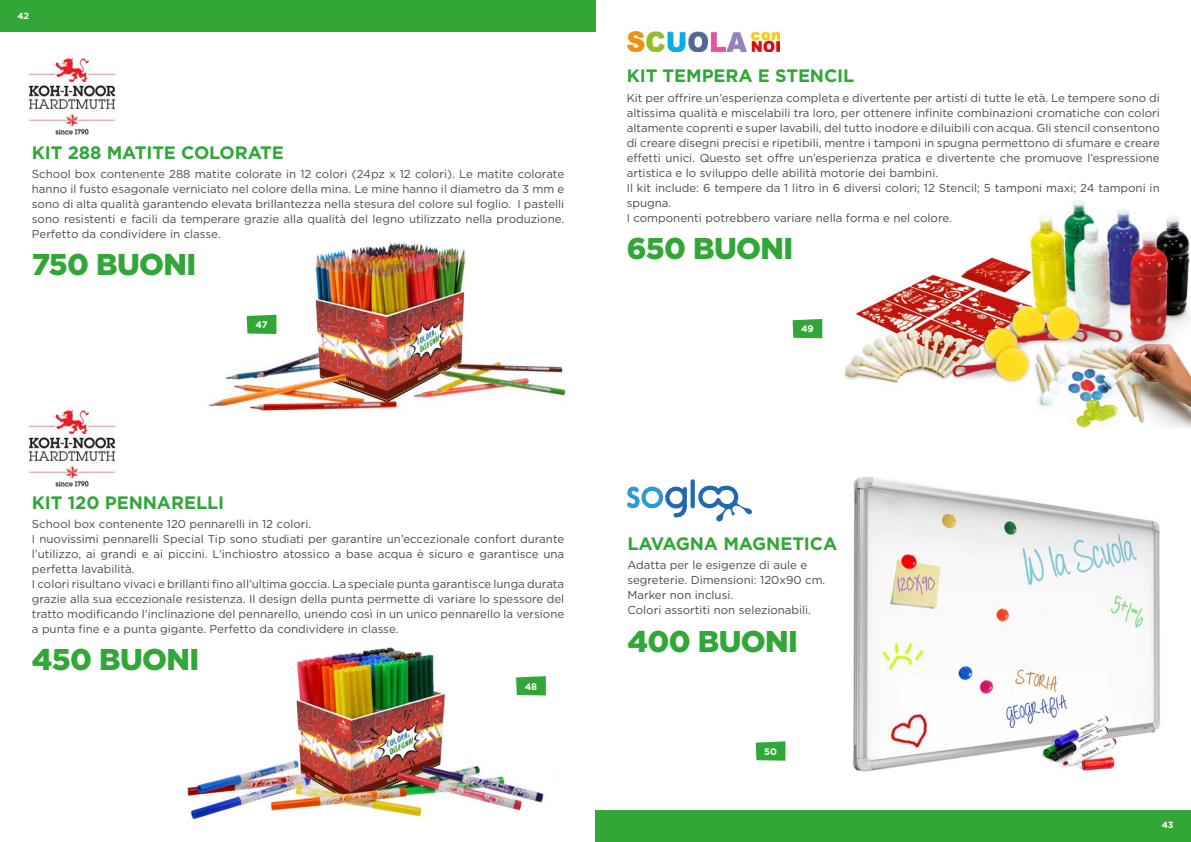
<style>
.page{position:relative;width:1191px;height:842px;background:#fff}
.page>*{position:absolute;margin:0;border:0;box-sizing:border-box;transform-origin:0 0}
.t1{font:900 30px "Gotham";letter-spacing:-.02em;color:#30a736}
.t2{font:700 18px "Gotham";letter-spacing:-.005em;color:#30a736}
.t3{font:11.5px/15px "Gotham";color:#4a4a49}
.t4{font:700 9.5px "Gotham";letter-spacing:-.01em;color:#fff}
.t5{font:700 9px "Gotham";color:#fff}
</style>
<div class="page">
<img style="left:852px;top:476px;width:308px;height:296px">
<img style="left:844px;top:200px;width:347px;height:228px">
<img style="left:186px;top:647px;width:360px;height:173px">
<img style="left:208px;top:239px;width:358px;height:172px">
<img style="left:28px;top:58px;width:88px;height:77px">
<img style="left:28px;top:410px;width:88px;height:77px">
<svg style="left:792px;top:319px;width:30px;height:19px"></svg>
<svg style="left:247px;top:315px;width:29px;height:19px"></svg>
<svg style="left:755px;top:741px;width:30px;height:20px"></svg>
<svg style="left:516px;top:676px;width:30px;height:19px"></svg>
<div style="left:0;top:0;width:595px;height:31px;background:#30a736"></div>
<div style="left:595px;top:811px;width:596px;height:31px;background:#30a736"></div>
<img style="left:627px;top:31px;width:153px;height:20px">
<svg style="left:627px;top:479px;width:125px;height:43px"></svg>
<p class="t5" style="left:17px;top:10px;width:13px">42</p>
<h2 class="t2" style="left:32px;top:141px;width:253px">KIT 288 MATITE COLORATE</h2>
<p class="t3" style="left:32px;top:166px;width:534px;text-align:justify">School box contenente 288 matite colorate in 12 colori (24pz x 12 colori). Le matite colorate hanno il fusto esagonale verniciato nel colore della mina. Le mine hanno il diametro da 3 mm e sono di alta qualità garantendo elevata brillantezza nella stesura del colore sul foglio. I pastelli sono resistenti e facili da temperare grazie alla qualità del legno utilizzato nella produzione.<br>Perfetto da condividere in classe.</p>
<h1 class="t1" style="left:32px;top:244px;width:166px">750 BUONI</h1>
<p class="t4" style="left:255px;top:318px;width:14px">47</p>
<h2 class="t2" style="left:626px;top:64px;width:229px">KIT TEMPERA E STENCIL</h2>
<p class="t3" style="left:626px;top:90px;width:534px">Kit per offrire un’esperienza completa e divertente per artisti di tutte le età. Le tempere sono di altissima qualità e miscelabili tra loro, per ottenere infinite combinazioni cromatiche con colori altamente coprenti e super lavabili, del tutto inodore e diluibili con acqua. Gli stencil consentono di creare disegni precisi e ripetibili, mentre i tamponi in spugna permettono di sfumare e creare effetti unici. Questo set offre un’esperienza pratica e divertente che promuove l’espressione artistica e lo sviluppo delle abilità motorie dei bambini.<br>Il kit include: 6 tempere da 1 litro in 6 diversi colori; 12 Stencil; 5 tamponi maxi; 24 tamponi in spugna.<br>I componenti potrebbero variare nella forma e nel colore.</p>
<h1 class="t1" style="left:626px;top:227px;width:168px">650 BUONI</h1>
<p class="t4" style="left:801px;top:323px;width:14px">49</p>
<h2 class="t2" style="left:32px;top:491px;width:194px">KIT 120 PENNARELLI</h2>
<p class="t3" style="left:32px;top:516px;width:534px">School box contenente 120 pennarelli in 12 colori.<br>I nuovissimi pennarelli Special Tip sono studiati per garantire un’eccezionale confort durante l’utilizzo, ai grandi e ai piccini. L’inchiostro atossico a base acqua è sicuro e garantisce una perfetta lavabilità.<br>I colori risultano vivaci e brillanti fino all’ultima goccia. La speciale punta garantisce lunga durata grazie alla sua eccezionale resistenza. Il design della punta permette di variare lo spessore del tratto modificando l’inclinazione del pennarello, unendo così in un unico pennarello la versione a punta fine e a punta gigante. Perfetto da condividere in classe.</p>
<h1 class="t1" style="left:32px;top:639px;width:169px">450 BUONI</h1>
<p class="t4" style="left:525px;top:680px;width:14px">48</p>
<h2 class="t2" style="left:627px;top:532px;width:211px">LAVAGNA MAGNETICA</h2>
<p class="t3" style="left:627px;top:558px;width:199px">Adatta per le esigenze di aule e segreterie. Dimensioni: 120x90 cm.<br>Marker non inclusi.<br>Colori assortiti non selezionabili.</p>
<h1 class="t1" style="left:627px;top:620px;width:172px">400 BUONI</h1>
<p class="t4" style="left:764px;top:745px;width:14px">50</p>
<p class="t5" style="left:1161px;top:819px;width:13px">43</p>
</div>
